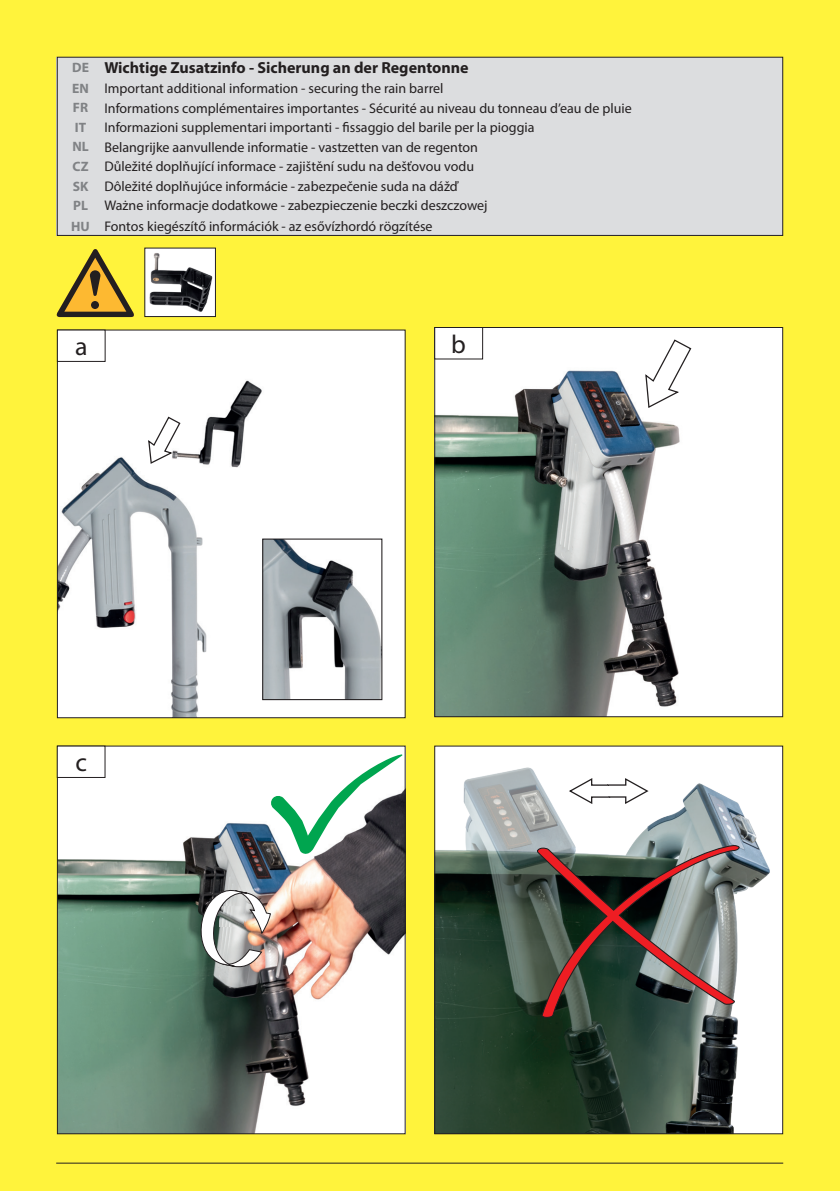
<style>
.page{position:relative;width:840px;height:1191px;background:#fff}
.page>*{position:absolute;margin:0;border:0;box-sizing:border-box;transform-origin:0 0}
.t1{font:25.8px "Myriad Pro";color:#231f20}
.t2{font:700 16px "Myriad Pro";color:#231f20}
.t3{font:14px/19.8px "Myriad Pro";color:#231f20}
.t4{font:700 13.6px "Myriad Pro";color:#808285}
.s1{font-size:13.6px;color:#808285}
.s2{font-weight:700;font-size:13.6px;color:#808285}
</style>
<div class="page">
<div style="left:0;top:0;width:839px;height:1191px;background:#fff33c"></div>
<div style="left:57px;top:330px;width:348px;height:387px;background:#fff"></div>
<img style="left:59px;top:380px;width:233px;height:336px">
<svg style="left:147px;top:416px;width:34px;height:49px"></svg>
<img style="left:264px;top:540px;width:116px;height:158px">
<div style="left:262px;top:538px;width:120px;height:162px;border:1px solid #231f20"></div>
<div style="left:57px;top:329px;width:348px;height:389px;border:1px solid #231f20"></div>
<img style="left:59px;top:747px;width:344px;height:385px">
<div style="left:57px;top:745px;width:348px;height:389px;border:1px solid #231f20"></div>
<img style="left:436px;top:747px;width:344px;height:385px">
<div style="left:434px;top:745px;width:348px;height:389px;border:1px solid #231f20"></div>
<div style="left:57px;top:329px;width:49px;height:33px;border:1px solid #231f20"></div>
<img style="left:436px;top:329px;width:344px;height:386px">
<div style="left:434px;top:327px;width:348px;height:390px;border:1px solid #231f20"></div>
<div style="left:434px;top:327px;width:48px;height:32px;background:#fff"></div>
<div style="left:434px;top:327px;width:49px;height:32px;border:1px solid #231f20"></div>
<hr style="left:56px;top:1162px;width:726px;height:1px;background:#231f20">
<div style="left:57px;top:746px;width:48px;height:31px;background:#fff"></div>
<div style="left:57px;top:745px;width:48px;height:33px;border:1px solid #231f20"></div>
<svg style="left:644px;top:338px;width:47px;height:71px;background:#eee"></svg>
<svg style="left:57px;top:249px;width:77px;height:68px"></svg>
<div style="left:91px;top:301px;width:8px;height:8px;background:#231f20;border-radius:50%"></div>
<div style="left:57px;top:57px;width:725px;height:179px;background:#dcdddf"></div>
<div style="left:57px;top:57px;width:725px;height:179px;border:1px solid #231f20"></div>
<svg style="left:567px;top:777px;width:82px;height:28px;background:#e6e6e6"></svg>
<svg style="left:536px;top:844px;width:203px;height:174px;background:#645c57"></svg>
<svg style="left:271px;top:754px;width:131px;height:100px;background:#b1c9bd"></svg>
<img style="left:146px;top:249px;width:68px;height:66px">
<div style="left:144px;top:247px;width:72px;height:70px;border:1px solid #231f20"></div>
<img style="left:194px;top:888px;width:89px;height:86px">
<p class="t2" style="left:72px;top:58px;width:398px"><span class="s1">DE</span> Wichtige Zusatzinfo - Sicherung an der Regentonne</p>
<p class="t3" style="left:72px;top:78px;width:560px"><span class="s2">EN</span> Important additional information - securing the rain barrel<br><span class="s2">FR</span> Informations complémentaires importantes - Sécurité au niveau du tonneau d’eau de pluie</p>
<p class="t4" style="left:75px;top:118px;width:13px">IT</p>
<p class="t3" style="left:71px;top:117px;width:464px;text-indent:33px">Informazioni supplementari importanti - fissaggio del barile per la pioggia <span class="s2">NL</span> Belangrijke aanvullende informatie - vastzetten van de regenton<br><span class="s2">CZ</span> Důležité doplňující informace - zajištění sudu na dešťovou vodu<br><span class="s2">SK</span> Dôležité doplňujúce informácie - zabezpečenie suda na dážď<br><span class="s2">PL</span> Ważne informacje dodatkowe - zabezpieczenie beczki deszczowej<br><span class="s2">HU</span> Fontos kiegészítő információk - az esővízhordó rögzítése</p>
<h1 class="t1" style="left:75px;top:331px;width:14px">a</h1>
<h1 class="t1" style="left:451px;top:328px;width:16px">b</h1>
<h1 class="t1" style="left:75px;top:747px;width:13px">c</h1>
</div>
